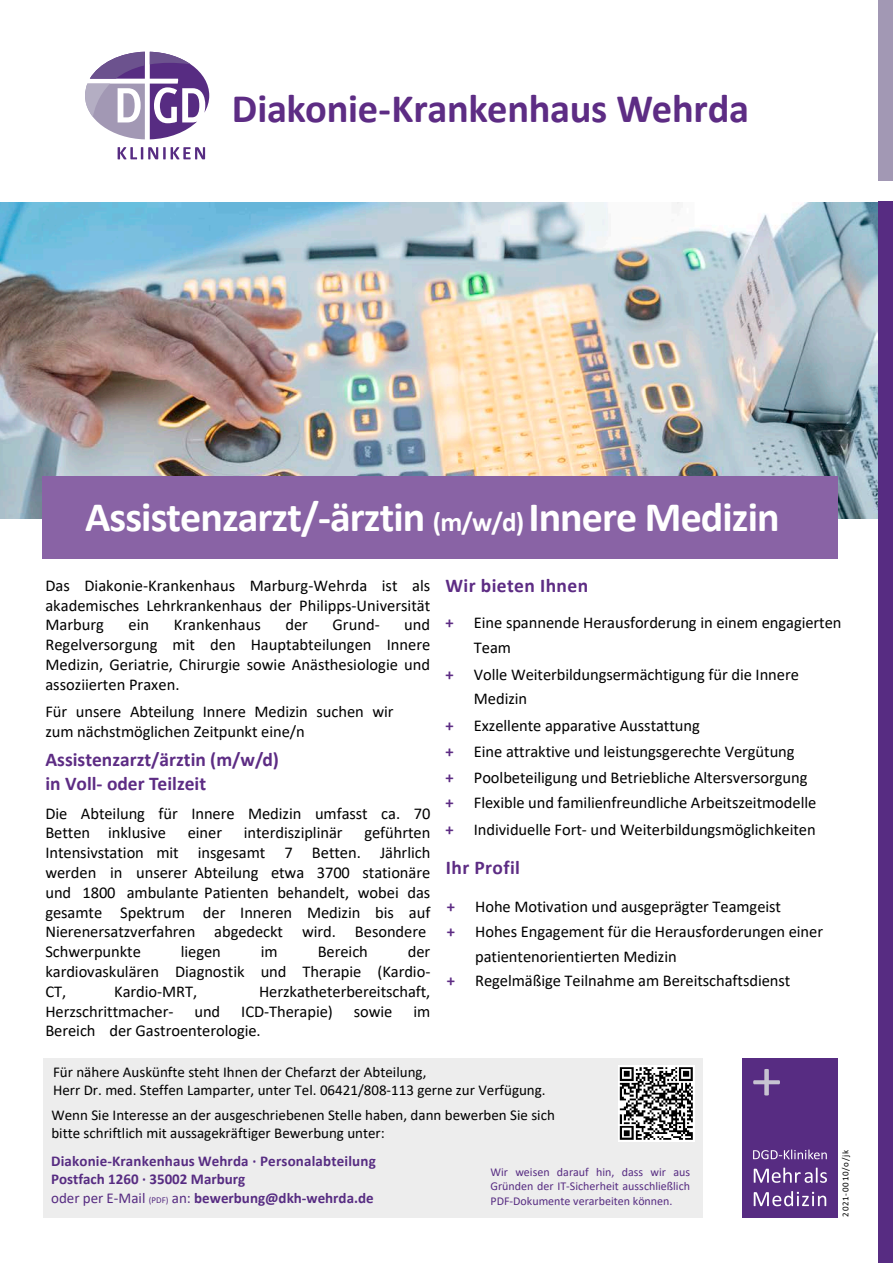
<style>
.page{position:relative;width:893px;height:1263px;background:#fff}
.page>*{position:absolute;margin:0;border:0;box-sizing:border-box;transform-origin:0 0}
.t1{font:700 42px "Calibri";letter-spacing:-.02em;color:#fff}
.t2{font:700 40.5px "Calibri";letter-spacing:-.01em;color:#5d2c84}
.t3{font:700 19.5px/23.4px "Calibri";color:#5d2c84}
.t4{font:700 19.5px "Calibri";letter-spacing:.02em;color:#5d2c84}
.t5{font:16.5px/19.8px "Calibri";letter-spacing:-.005em;color:#000}
.t6{font:15px/18px "Calibri";color:#000}
.t7{font:700 15px/18.6px "Calibri";color:#572c82}
.t8{font:12px/14.9px "Calibri";color:#572c82;text-align:justify}
.t9{font:9px "Calibri";letter-spacing:.08em;color:#000}
.s1{font-size:27px}
.s2{font-weight:700;color:#5d2c84}
.s3{font-style:inherit}
.s4{font-weight:400}
.s5{font-weight:400;font-size:9px}
</style>
<div class="page">
<img style="left:0;top:202px;width:878px;height:317px">
<svg style="left:118px;top:147px;width:87px;height:12px"></svg>
<svg style="left:85px;top:52px;width:124px;height:87px"></svg>
<div style="left:878px;top:202px;width:15px;height:1061px;background:#572c82"></div>
<div style="left:878px;top:0;width:15px;height:181px;background:#a298b4"></div>
<div style="left:43px;top:477px;width:795px;height:82px;background:#8963a5"></div>
<div style="left:43px;top:1058px;width:659px;height:159px;background:#ededed"></div>
<div style="left:742px;top:1058px;width:96px;height:159px;background:#572c82"></div>
<svg style="left:753px;top:1069px;width:27px;height:26px"></svg>
<svg style="left:754px;top:1191px;width:72px;height:15px"></svg>
<svg style="left:754px;top:1167px;width:73px;height:16px"></svg>
<svg style="left:753px;top:1149px;width:74px;height:10px"></svg>
<img style="left:619px;top:1066px;width:75px;height:75px">
<h2 class="t2" style="left:232px;top:82px;width:519px">Diakonie-Krankenhaus Wehrda</h2>
<h1 class="t1" style="left:85px;top:488px;width:696px">Assistenzarzt/-ärztin <span class="s1">(m/w/d)</span> Innere Medizin</h1>
<p class="t5" style="left:45px;top:575px;width:386px;text-align:justify">Das Diakonie-Krankenhaus Marburg-Wehrda ist als akademisches Lehrkrankenhaus der Philipps-Universität Marburg</p>
<p class="t5" style="left:129px;top:615px;width:22px">ein</p>
<p class="t5" style="left:174px;top:615px;width:88px">Krankenhaus</p>
<p class="t5" style="left:285px;top:615px;width:24px">der</p>
<p class="t5" style="left:333px;top:615px;width:49px">Grund-</p>
<p class="t5" style="left:45px;top:615px;width:386px;text-align:justify;text-indent:359px">und Regelversorgung mit den Hauptabteilungen Innere Medizin, Geriatrie, Chirurgie sowie Anästhesiologie und assoziierten Praxen.</p>
<p class="t5" style="left:45px;top:701px;width:350px">Für unsere Abteilung Innere Medizin suchen wir zum nächstmöglichen Zeitpunkt eine/n</p>
<p class="t3" style="left:45px;top:748px;width:235px">Assistenzarzt/ärztin (m/w/d) in Voll- oder Teilzeit</p>
<p class="t5" style="left:45px;top:803px;width:386px">Die Abteilung für Innere Medizin umfasst ca. 70<br>Betten inklusive</p>
<p class="t5" style="left:45px;top:822px;width:386px;text-indent:319px">geführten Intensivstation mit insgesamt 7 Betten. Jährlich werden in unserer Abteilung etwa 3700 stationäre und 1800 ambulante Patienten behandelt, wobei das gesamte Spektrum der Inneren Medizin bis auf Nierenersatzverfahren abgedeckt wird. Besondere Schwerpunkte</p>
<p class="t5" style="left:188px;top:822px;width:36px">einer</p>
<p class="t5" style="left:244px;top:822px;width:100px">interdisziplinär</p>
<p class="t5" style="left:181px;top:941px;width:42px">liegen</p>
<p class="t5" style="left:261px;top:941px;width:18px">im</p>
<p class="t5" style="left:318px;top:941px;width:52px">Bereich</p>
<p class="t5" style="left:45px;top:941px;width:386px;text-align:justify;text-indent:362px">der kardiovaskulären Diagnostik und Therapie (Kardio-CT,</p>
<p class="t5" style="left:114px;top:981px;width:85px">Kardio-MRT,</p>
<p class="t5" style="left:259px;top:981px;width:173px">Herzkatheterbereitschaft,</p>
<p class="t5" style="left:45px;top:1001px;width:130px">Herzschrittmacher-</p>
<p class="t5" style="left:194px;top:1001px;width:27px">und</p>
<p class="t5" style="left:241px;top:1001px;width:93px">ICD-Therapie)</p>
<p class="t5" style="left:354px;top:1001px;width:40px">sowie</p>
<p class="t5" style="left:413px;top:1001px;width:18px">im</p>
<p class="t5" style="left:45px;top:1020px;width:217px">Bereich der Gastroenterologie.</p>
<p class="t4" style="left:446px;top:572px;width:144px">Wir bieten Ihnen</p>
<p class="t5" style="left:474px;top:610px;width:369px;line-height:24.8px;text-indent:-28px"><span class="s2">+</span> Eine spannende Herausforderung in einem engagierten<br>Team</p>
<p class="t5" style="left:474px;top:661px;width:327px;line-height:24.8px;text-indent:-28px"><span class="s2">+</span> Volle Weiterbildungsermächtigung für die Innere<br>Medizin</p>
<p class="t5" style="left:445px;top:712px;width:364px;line-height:26.4px"><span class="s2">+</span> Exzellente apparative Ausstattung<br><span class="s2">+</span> Eine attraktive und leistungsgerechte Vergütung<br><span class="s2">+</span> Poolbeteiligung und Betriebliche Altersversorgung</p>
<p class="t5" style="left:445px;top:789px;width:372px;line-height:26.4px"><span class="s2">+</span> Flexible und familienfreundliche Arbeitszeitmodelle <span class="s2">+</span> Individuelle Fort- und Weiterbildungsmöglichkeiten</p>
<p class="t4" style="left:446px;top:853px;width:76px">Ihr Profil</p>
<p class="t5" style="left:447px;top:896px;width:336px"><span class="s2">+</span> Hohe Motivation und ausgeprägter Teamgeist</p>
<p class="t5" style="left:447px;top:921px;width:378px"><span class="s2">+</span> Hohes Engagement für die Herausforderungen einer</p>
<p class="t5" style="left:475px;top:946px;width:203px">patientenorientierten Medizin</p>
<p class="t5" style="left:447px;top:970px;width:345px"><span class="s2">+</span> Regelmäßige Teilnahme am Bereitschaftsdienst</p>
<p class="t6" style="left:53px;top:1063px;width:494px">Für nähere Auskünfte steht Ihnen der Chefarzt der Abteilung,<br>Herr Dr. med. Steffen Lamparter, unter Tel. 06421/808-113 gerne zur Verfügung.</p>
<p class="t6" style="left:51px;top:1105px;width:505px">Wenn Sie Interesse an der ausgeschriebenen Stelle haben, dann bewerben Sie sich bitte schriftlich mit aussagekräftiger Bewerbung unter:</p>
<p class="t7" style="left:51px;top:1151px;width:326px">Diakonie-Krankenhaus Wehrda <span class="s3">· Personalabteilung<br></span>Postfach 1260 · 35002 Marburg<br><span class="s4">oder per E-Mail</span> <span class="s5">(PDF)</span> <span class="s4">an:</span> bewerbung@dkh-wehrda.de</p>
<p class="t9" style="left:839px;top:1217px;width:68px;rotate:-90deg">2021-0010/o/jk</p>
<p class="t8" style="left:490px;top:1164px;width:201px">Wir weisen darauf hin, dass wir aus Gründen der IT-Sicherheit ausschließlich PDF-Dokumente verarbeiten können.</p>
</div>
